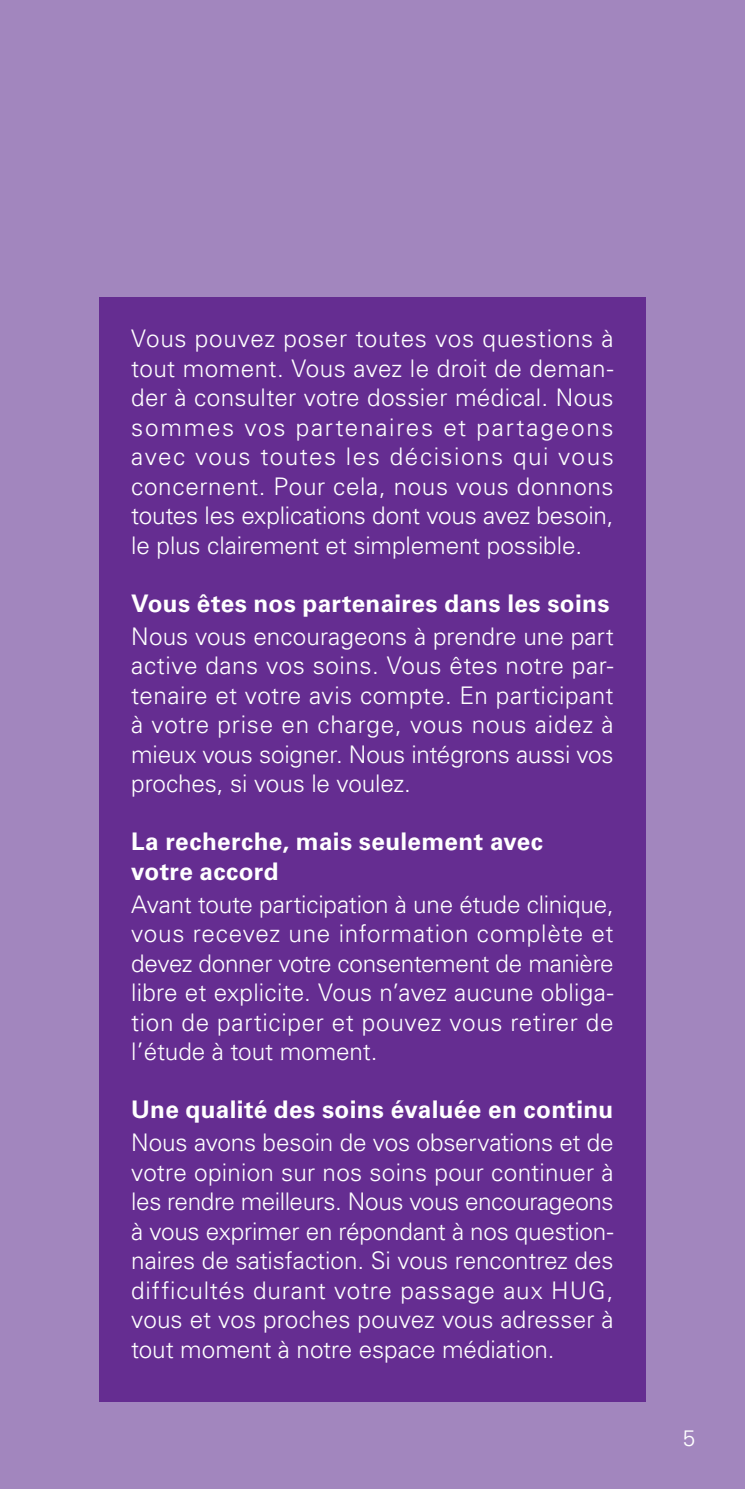
<style>
.page{position:relative;width:745px;height:1489px;background:#fff}
.page>*{position:absolute;margin:0;border:0;box-sizing:border-box;transform-origin:0 0}
.t1{font:300 24.25px/29.5px "Univers LT Std";letter-spacing:-.005em;color:#fff;text-align:justify}
.t2{font:700 24.25px/29.5px "Univers LT Std";letter-spacing:.015em;color:#fff}
.t3{font:300 22.5px "Univers LT Std";color:#fff}
</style>
<div class="page">
<div style="left:0;top:0;width:744px;height:1488px;background:#a286be"></div>
<div style="left:99px;top:298px;width:546px;height:1103px;background:#652d91"></div>
<p class="t1" style="left:131px;top:324px;width:484px">Vous pouvez poser toutes vos questions à tout moment. Vous avez le droit de deman&shy;der à consulter votre dossier médical. Nous sommes vos partenaires et partageons avec vous toutes les décisions qui vous concernent. Pour cela, nous vous donnons toutes les explications dont vous avez besoin, le plus clairement et simplement possible.</p>
<p class="t2" style="left:131px;top:588px;width:479px">Vous êtes nos partenaires dans les soins</p>
<p class="t1" style="left:131px;top:621px;width:483px">Nous vous encourageons à prendre une part active dans vos soins. Vous êtes notre par&shy;tenaire et votre avis compte. En participant à votre prise en charge, vous nous aidez à mieux vous soigner. Nous intégrons aussi vos proches, si vous le voulez.</p>
<p class="t2" style="left:131px;top:827px;width:413px">La recherche, mais seulement avec votre accord</p>
<p class="t1" style="left:131px;top:889px;width:483px">Avant toute participation à une étude clinique, vous recevez une information complète et devez donner votre consentement de manière libre et explicite. Vous n’avez aucune obliga&shy;tion de participer et pouvez vous retirer de l’étude à tout moment.</p>
<p class="t2" style="left:131px;top:1095px;width:483px">Une qualité des soins évaluée en continu</p>
<p class="t1" style="left:131px;top:1127px;width:483px">Nous avons besoin de vos observations et de votre opinion sur nos soins pour continuer à les rendre meilleurs. Nous vous encourageons à vous exprimer en répondant à nos question&shy;naires de satisfaction. Si vous rencontrez des difficultés durant votre passage aux HUG, vous et vos proches pouvez vous adresser à tout moment à notre espace médiation.</p>
<p class="t3" style="left:682px;top:1424px;width:14px">5</p>
</div>
